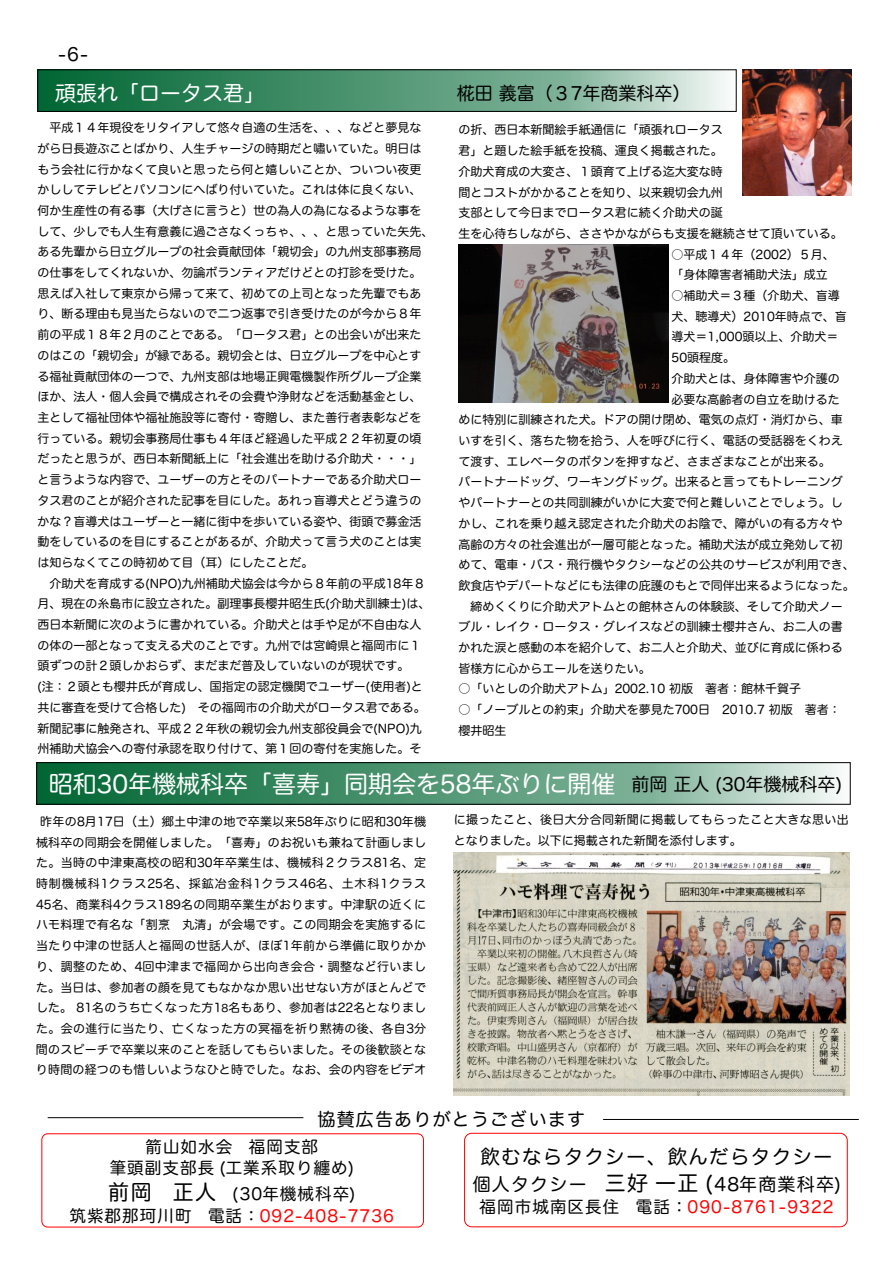
<style>
.page{position:relative;width:893px;height:1263px;background:#fff}
.page>*{position:absolute;margin:0;border:0;box-sizing:border-box;transform-origin:0 0}
.t1{font:24px "Hira Maru Pro W4";color:#fff}
.t2{font:21px "Hira Maru Pro W4";color:#fff}
.t3{font:19.5px "Hira Maru Pro W4";letter-spacing:.065em;color:#000}
.t4{font:18px "Hira Maru Pro W4";letter-spacing:.065em;color:#000}
.t5{font:18px "Hira Maru Pro W4";color:#000}
.t6{font:16.5px/21.1px "Hira Maru Pro W4";letter-spacing:.065em;color:#000;text-align:center}
.t7{font:16.5px "Hira Maru Pro W4";letter-spacing:.065em;color:#f00}
.t8{font:12px/20.7px "Hira Maru Pro W4";color:#000}
.t9{font:12px/20.7px "Hira Maru Pro W4";letter-spacing:.03em;color:#000}
.s1{font-size:18px;color:#000}
.s2{font-size:10.5px}
.s3{font-size:21px}
.s4{color:#f00}
.s5{color:#000}
</style>
<div class="page">
<hr style="left:48px;top:1117px;width:255px;height:1px;background:#000">
<hr style="left:603px;top:1119px;width:256px;height:1px;background:#000">
<svg style="left:38px;top:764px;width:800px;height:39px;background:#5b9d7c"></svg>
<div style="left:36px;top:762px;width:815px;height:43px;border:1px solid #000"></div>
<svg style="left:39px;top:71px;width:687px;height:39px;background:#5b9c7c"></svg>
<div style="left:37px;top:69px;width:700px;height:43px;border:1px solid #000"></div>
<img style="left:459px;top:245px;width:209px;height:158px">
<img style="left:454px;top:853px;width:396px;height:242px">
<div style="left:41px;top:1133px;width:383px;height:94px;border:1px solid #f00;border-radius:6px"></div>
<div style="left:464px;top:1133px;width:384px;height:94px;border:1px solid #f00;border-radius:7px"></div>
<img style="left:743px;top:70px;width:109px;height:125px">
<h3 class="t4" style="left:58px;top:45px;width:32px">-6-</h3>
<h2 class="t2" style="left:55px;top:83px;width:212px">頑張れ「ロータス君」</h2>
<p class="t8" style="left:38px;top:117px;width:398px">　平成１４年現役をリタイアして悠々自適の生活を、、、などと夢見ながら日長遊ぶことばかり、人生チャージの時期だと嘯いていた。明日はもう会社に行かなくて良いと思ったら何と嬉しいことか、ついつい夜更かししてテレビとパソコンにへばり付いていた。これは体に良くない、何か生産性の有る事（大げさに言うと）世の為人の為になるような事をして、少しでも人生有意義に過ごさなくっちゃ、、、と思っていた矢先、ある先輩から日立グループの社会貢献団体「親切会」の九州支部事務局の仕事をしてくれないか、勿論ボランティアだけどとの打診を受けた。思えば入社して東京から帰って来て、初めての上司となった先輩でもあり、断る理由も見当たらないので二つ返事で引き受けたのが今から８年前の平成１８年２月のことである。「ロータス君」との出会いが出来たのはこの「親切会」が縁である。親切会とは、日立グループを中心とする福祉貢献団体の一つで、九州支部は地場正興電機製作所グループ企業ほか、法人・個人会員で構成されその会費や浄財などを活動基金とし、主として福祉団体や福祉施設等に寄付・寄贈し、また善行者表彰などを行っている。親切会事務局仕事も４年ほど経過した平成２２年初夏の頃だったと思うが、西日本新聞紙上に「社会進出を助ける介助犬・・・」と言うような内容で、ユーザーの方とそのパートナーである介助犬ロータス君のことが紹介された記事を目にした。あれっ盲導犬とどう違うのかな？盲導犬はユーザーと一緒に街中を歩いている姿や、街頭で募金活動をしているのを目にすることがあるが、介助犬って言う犬のことは実は知らなくてこの時初めて目（耳）にしたことだ。<br>　介助犬を育成する(NPO)九州補助犬協会は今から８年前の平成18年８月、現在の糸島市に設立された。副理事長櫻井昭生氏(介助犬訓練士)は、西日本新聞に次のように書かれている。介助犬とは手や足が不自由な人の体の一部となって支える犬のことです。九州では宮崎県と福岡市に１頭ずつの計２頭しかおらず、まだまだ普及していないのが現状です。<br>(注：２頭とも櫻井氏が育成し、国指定の認定機関でユーザー(使用者)と共に審査を受けて合格した)　その福岡市の介助犬がロータス君である。新聞記事に触発され、平成２２年秋の親切会九州支部役員会で(NPO)九州補助犬協会への寄付承認を取り付けて、第１回の寄付を実施した。そ</p>
<p class="t8" style="left:459px;top:120px;width:385px">の折、西日本新聞絵手紙通信に「頑張れロータス<br>君」と題した絵手紙を投稿、運良く掲載された。<br>介助犬育成の大変さ、１頭育て上げる迄大変な時<br>間とコストがかかることを知り、以来親切会九州<br>支部として今日までロータス君に続く介助犬の誕<br>生を心待ちしながら、ささやかながらも支援を継続させて頂いている。</p>
<h3 class="t5" style="left:457px;top:84px;width:235px">椛田義富（３7年商業科卒）</h3>
<p class="t8" style="left:672px;top:244px;width:170px">○平成１４年（2002）５月、「身体障害者補助犬法」成立　</p>
<p class="t8" style="left:672px;top:285px;width:169px">○補助犬＝３種（介助犬、盲導</p>
<p class="t8" style="left:672px;top:306px;width:177px">犬、聴導犬）2010年時点で、盲</p>
<p class="t8" style="left:672px;top:327px;width:168px">導犬＝1,000頭以上、介助犬＝</p>
<p class="t8" style="left:672px;top:347px;width:65px">50頭程度。</p>
<p class="t8" style="left:672px;top:368px;width:169px">介助犬とは、身体障害や介護の</p>
<p class="t8" style="left:672px;top:389px;width:169px">必要な高齢者の自立を助けるた</p>
<p class="t8" style="left:459px;top:409px;width:385px">めに特別に訓練された犬。ドアの開け閉め、電気の点灯・消灯から、車</p>
<p class="t8" style="left:459px;top:430px;width:385px">いすを引く、落ちた物を拾う、人を呼びに行く、電話の受話器をくわえ</p>
<p class="t8" style="left:459px;top:451px;width:373px">て渡す、エレベータのボタンを押すなど、さまざまなことが出来る。</p>
<p class="t8" style="left:459px;top:471px;width:385px">パートナードッグ、ワーキングドッグ。出来ると言ってもトレーニング</p>
<p class="t8" style="left:459px;top:492px;width:385px">やパートナーとの共同訓練がいかに大変で何と難しいことでしょう。し</p>
<p class="t8" style="left:459px;top:513px;width:385px">かし、これを乗り越え認定された介助犬のお陰で、障がいの有る方々や</p>
<p class="t8" style="left:459px;top:534px;width:385px">高齢の方々の社会進出が一層可能となった。補助犬法が成立発効して初</p>
<p class="t8" style="left:459px;top:554px;width:397px">めて、電車・バス・飛行機やタクシーなどの公共のサービスが利用でき、</p>
<p class="t8" style="left:459px;top:575px;width:397px">飲食店やデパートなどにも法律の庇護のもとで同伴出来るようになった。</p>
<p class="t8" style="left:459px;top:596px;width:385px">　締めくくりに介助犬アトムとの館林さんの体験談、そして介助犬ノー</p>
<p class="t8" style="left:459px;top:616px;width:385px">ブル・レイク・ロータス・グレイスなどの訓練士櫻井さん、お二人の書</p>
<p class="t8" style="left:459px;top:637px;width:385px">かれた涙と感動の本を紹介して、お二人と介助犬、並びに育成に係わる</p>
<p class="t8" style="left:459px;top:658px;width:193px">皆様方に心からエールを送りたい。</p>
<p class="t8" style="left:459px;top:678px;width:344px">○「いとしの介助犬アトム」2002.10 初版　著者：館林千賀子</p>
<p class="t8" style="left:459px;top:699px;width:384px">○「ノーブルとの約束」介助犬を夢見た700日　2010.7 初版　著者：櫻井昭生</p>
<h1 class="t1" style="left:49px;top:772px;width:795px">昭和30年機械科卒「喜寿」同期会を58年ぶりに開催 <span class="s1">前岡正人 (30年機械科卒)</span></h1>
<p class="t8" style="left:36px;top:811px;width:392px;text-align:center">昨年の8月17日（土）郷土中津の地で卒業以来58年ぶりに昭和30年機械科卒の同期会を開催しました。「喜寿」のお祝いも兼ねて計画しました。当時の中津東高校の昭和30年卒業生は、機械科２クラス81名、定時制機械科1クラス25名、採鉱冶金科1クラス46名、土木科1クラス45名、商業科4クラス189名の同期卒業生がおります。中津駅の近くにハモ料理で有名な「割烹 丸清」が会場です。この同期会を実施するに当たり中津の世話人と福岡の世話人が、ほぼ1年前から準備に取りかかり、調整のため、4回中津まで福岡から出向き会合・調整など行いました。当日は、参加者の顔を見てもなかなか思い出せない方がほとんどでした。 81名のうち亡くなった方1<span class="s2">8</span>名もあり、参加者は22名となりました。会の進行に当たり、亡くなった方の冥福を祈り黙祷の後、各自3分間のスピーチで卒業以来のことを話してもらいました。その後歓談となり時間の経つのも惜しいようなひと時でした。なお、会の内容をビデオ</p>
<p class="t9" style="left:454px;top:809px;width:397px">に撮ったこと、後日大分合同新聞に掲載してもらったこと大きな思い出となりました。以下に掲載された新聞を添付します。</p>
<h3 class="t4" style="left:317px;top:1110px;width:269px">協賛広告ありがとうございます</h3>
<h3 class="t6" style="left:110px;top:1136px;width:246px">箭山如水会　福岡支部<br>筆頭副支部長 (工業系取り纏め)</h3>
<h3 class="t6" style="left:69px;top:1182px;width:326px;line-height:22.2px"><span class="s3">前岡　正人</span> (30年機械科卒)<br>筑紫郡那珂川町　電話：<span class="s4">092-408-7736</span></h3>
<h3 class="t3" style="left:480px;top:1147px;width:354px">飲むならタクシー、飲んだらタクシー</h3>
<h3 class="t4" style="left:473px;top:1175px;width:369px">個人タクシー　<span class="s3">三好一正 (</span>48年商業科卒)</h3>
<h3 class="t7" style="left:480px;top:1198px;width:356px"><span class="s5">福岡市城南区長住　電話：</span>090-8761-9322</h3>
</div>
